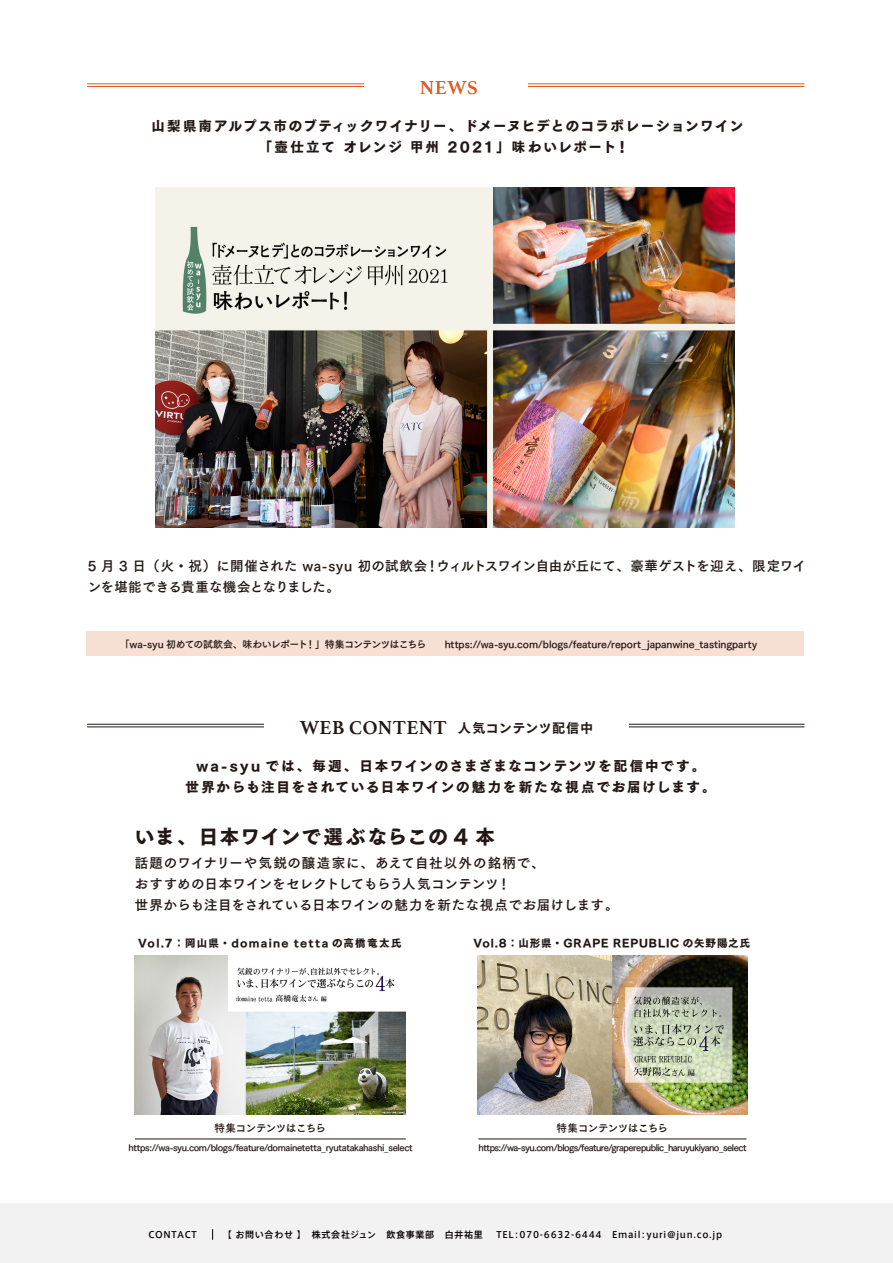
<style>
.page{position:relative;width:893px;height:1263px;background:#fff}
.page>*{position:absolute;margin:0;border:0;box-sizing:border-box;transform-origin:0 0}
.t1{font:700 19.8px "Athelas";letter-spacing:.015em;color:#221714}
.t2{font:700 19.8px "Athelas";color:#d85b26}
.t3{font:19.5px "Tsuku Go CID H";letter-spacing:.06em;color:#221714}
.t4{font:13.5px/21px "Tsuku Go CID H";letter-spacing:.115em;color:#221714;text-align:center}
.t5{font:13.5px/21px "Tsuku Go CID B";letter-spacing:.01em;color:#221714}
.t6{font:13.5px/21px "Tsuku Go CID B";letter-spacing:-.015em;color:#221714}
.t7{font:10.5px "Tsuku Go CID H";letter-spacing:.095em;color:#221714}
.t8{font:10.5px "Tsuku Go CID H";letter-spacing:.12em;color:#221714}
.t9{font:10.5px "Tsuku Go CID B";letter-spacing:-.045em;color:#221714}
.t10{font:9.9px "Tsuku Go CID B";letter-spacing:-.01em;color:#221714}
.t11{font:9.9px "Tsuku Go CID B";letter-spacing:-.06em;color:#221714}
.t12{font:9px "Tsuku Go CID B";letter-spacing:-.05em;color:#221714}
.t13{font:500 9px "Axis Std";letter-spacing:.08em;color:#060001}
.s1{font-family:"Tsuku Go CID E";font-weight:400;font-size:13.2px}
</style>
<div class="page">
<hr style="left:87px;top:83px;width:717px;height:1px;background:#d85b26">
<hr style="left:87px;top:86px;width:717px;height:1px;background:#d85b26">
<div style="left:365px;top:71px;width:163px;height:32px;background:#fff"></div>
<hr style="left:87px;top:724px;width:717px;height:1px;background:#221714">
<hr style="left:87px;top:726px;width:717px;height:1px;background:#221714">
<div style="left:264px;top:711px;width:365px;height:32px;background:#fff"></div>
<img style="left:155px;top:188px;width:579px;height:339px">
<div style="left:87px;top:631px;width:717px;height:24px;background:#f7dfd4"></div>
<img style="left:477px;top:955px;width:271px;height:159px">
<hr style="left:478px;top:1139px;width:268px;height:1px;background:#221714">
<hr style="left:135px;top:1139px;width:271px;height:1px;background:#221714">
<img style="left:135px;top:955px;width:271px;height:159px">
<div style="left:0;top:1203px;width:893px;height:60px;background:#f2f2f3"></div>
<h1 class="t2" style="left:420px;top:71px;width:59px">NEWS</h1>
<p class="t4" style="left:151px;top:115px;width:593px">山梨県南アルプス市のブティックワイナリー、ドメーヌヒデとのコラボレーションワイン「壺仕立て オレンジ 甲州 2021」味わいレポート！</p>
<p class="t6" style="left:88px;top:555px;width:720px">5 月 3 日（火・祝）に開催された wa-syu 初の試飲会！ウィルトスワイン自由が丘にて、豪華ゲストを迎え、限定ワインを堪能できる貴重な機会となりました。</p>
<p class="t11" style="left:120px;top:637px;width:308px">「wa-syu 初めての試飲会、味わいレポート！」特集コンテンツはこちら</p>
<p class="t10" style="left:445px;top:637px;width:314px">https://wa-syu.com/blogs/feature/report_japanwine_tastingparty</p>
<h1 class="t1" style="left:300px;top:711px;width:295px">WEB CONTENT <span class="s1">人気コンテンツ配信中</span></h1>
<p class="t4" style="left:186px;top:755px;width:532px">wa-syu では、毎週、日本ワインのさまざまなコンテンツを配信中です。<br>世界からも注目をされている日本ワインの魅力を新たな視点でお届けします。</p>
<h2 class="t3" style="left:135px;top:821px;width:362px">いま、日本ワインで選ぶならこの 4 本</h2>
<p class="t5" style="left:135px;top:852px;width:485px">話題のワイナリーや気鋭の醸造家に、あえて自社以外の銘柄で、<br>おすすめの日本ワインをセレクトしてもらう人気コンテンツ！<br>世界からも注目をされている日本ワインの魅力を新たな視点でお届けします。</p>
<p class="t8" style="left:138px;top:934px;width:265px">Vol.7：岡山県・domaine tetta の高橋竜太氏</p>
<p class="t7" style="left:473px;top:934px;width:278px">Vol.8：山形県・GRAPE REPUBLIC の矢野陽之氏</p>
<p class="t9" style="left:215px;top:1121px;width:113px">特集コンテンツはこちら</p>
<p class="t12" style="left:129px;top:1142px;width:286px">https://wa-syu.com/blogs/feature/domainetetta_ryutatakahashi_select</p>
<p class="t9" style="left:557px;top:1121px;width:113px">特集コンテンツはこちら</p>
<p class="t12" style="left:479px;top:1142px;width:269px">https://wa-syu.com/blogs/feature/graperepublic_haruyukiyano_select</p>
<p class="t13" style="left:148px;top:1228px;width:50px">CONTACT</p>
<p class="t13" style="left:223px;top:1227px;width:501px">【 お問い合わせ 】　株式会社ジュン　飲食事業部　白井祐里　 TEL：070-6632-6444　Email：yuri@jun.co.jp</p>
</div>
